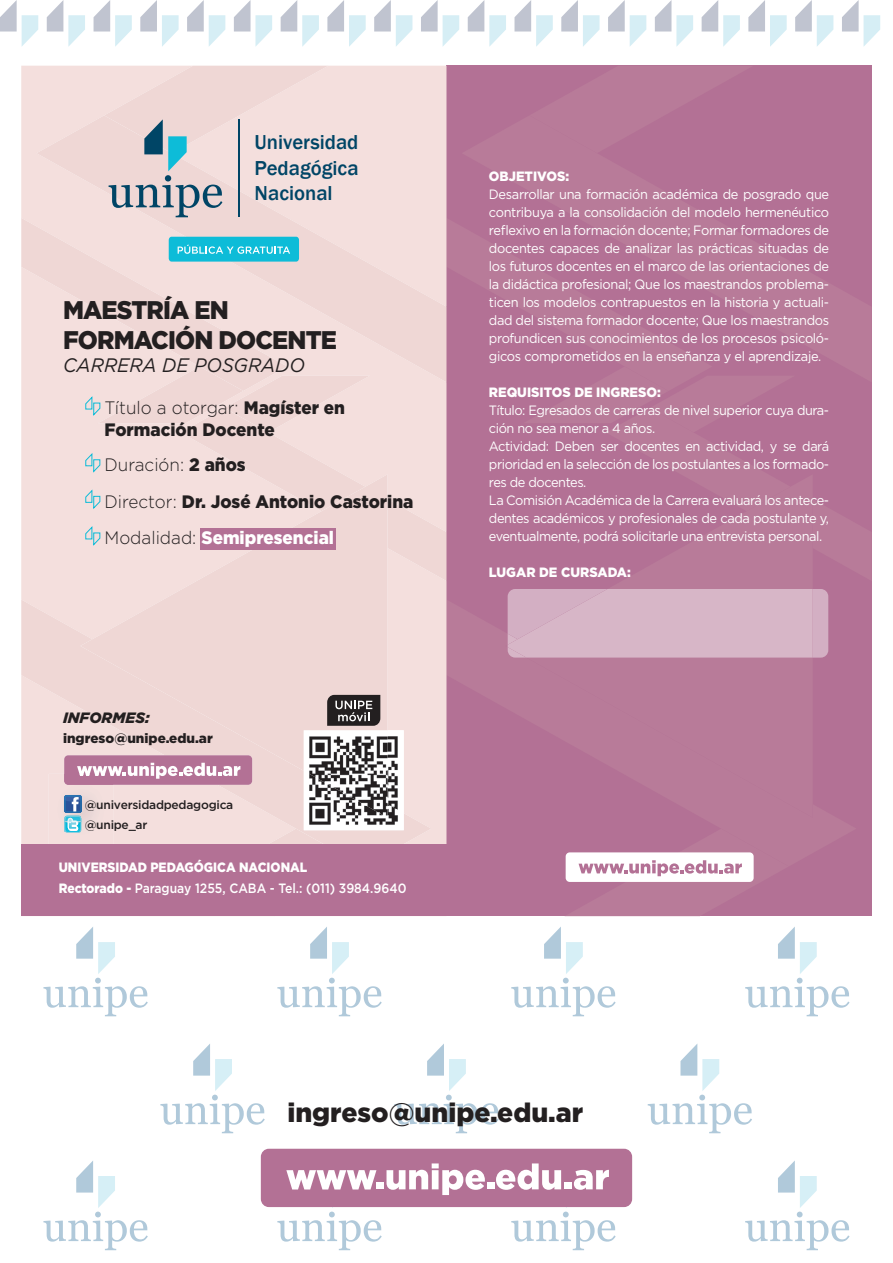
<style>
.page{position:relative;width:893px;height:1263px;background:#fff}
.page>*{position:absolute;margin:0;border:0;box-sizing:border-box;transform-origin:0 0}
.t1{font:900 26.7px "Gotham";color:#231f20}
.t2{font:900 25.5px/30px "Gotham";letter-spacing:-.035em;color:#231f20;scale:.95 1}
.t3{font:500 20.7px/25.7px "Franklin Gothic";color:#004566;text-align:justify}
.t4{font:italic 19.5px "Gotham";color:#231f20;scale:.95 1}
.t5{font:300 18px/36.6px "Gotham";color:#231f20;scale:.95 1}
.t6{font:900 18px/21.6px "Gotham";color:#231f20;scale:.95 1}
.t7{font:italic 900 15px "Gotham";color:#231f20}
.t8{font:13.5px/18px "Gotham";letter-spacing:-.035em;color:#fff;text-align:justify;scale:.95 1}
.t9{font:900 13.5px/21px "Gotham";color:#fff;scale:.9 1}
.t10{font:900 13.5px "Gotham";color:#fff;scale:.95 1}
.t11{font:900 13.5px "Gotham";color:#231f20}
.t12{font:500 12px/19.5px "Gotham";letter-spacing:-.02em;color:#231f20}
.s1{font-weight:300}
.s2{font-weight:900}
.s3{font-weight:900;color:#fff}
.s4{font-weight:500}
</style>
<div class="page">
<svg style="left:43px;top:927px;width:105px;height:89px"></svg>
<svg style="left:160px;top:1044px;width:105px;height:89px"></svg>
<svg style="left:394px;top:1044px;width:105px;height:89px"></svg>
<svg style="left:648px;top:1044px;width:104px;height:89px"></svg>
<svg style="left:277px;top:927px;width:105px;height:89px"></svg>
<svg style="left:511px;top:927px;width:105px;height:89px"></svg>
<svg style="left:745px;top:927px;width:104px;height:89px"></svg>
<svg style="left:43px;top:1161px;width:105px;height:89px"></svg>
<svg style="left:745px;top:1160px;width:104px;height:90px"></svg>
<div style="left:261px;top:1149px;width:371px;height:58px;background:#b37195;border-radius:8px"></div>
<svg style="left:277px;top:1163px;width:208px;height:87px"></svg>
<div style="left:487px;top:1182px;width:7px;height:7px;background:#fff"></div>
<svg style="left:496px;top:1163px;width:120px;height:87px"></svg>
<svg style="left:0;top:0;width:38px;height:46px"></svg>
<svg style="left:47px;top:0;width:38px;height:47px"></svg>
<svg style="left:94px;top:0;width:38px;height:47px"></svg>
<svg style="left:140px;top:0;width:39px;height:47px"></svg>
<svg style="left:187px;top:0;width:38px;height:46px"></svg>
<svg style="left:234px;top:0;width:38px;height:47px"></svg>
<svg style="left:281px;top:0;width:38px;height:47px"></svg>
<svg style="left:327px;top:0;width:39px;height:47px"></svg>
<svg style="left:374px;top:0;width:38px;height:46px"></svg>
<svg style="left:421px;top:0;width:38px;height:46px"></svg>
<svg style="left:468px;top:0;width:38px;height:47px"></svg>
<svg style="left:514px;top:0;width:39px;height:47px"></svg>
<svg style="left:561px;top:0;width:39px;height:46px"></svg>
<svg style="left:608px;top:0;width:38px;height:46px"></svg>
<svg style="left:655px;top:0;width:38px;height:47px"></svg>
<svg style="left:702px;top:0;width:38px;height:47px"></svg>
<svg style="left:748px;top:0;width:39px;height:47px"></svg>
<svg style="left:795px;top:0;width:38px;height:46px"></svg>
<svg style="left:842px;top:0;width:38px;height:46px"></svg>
<div style="left:446px;top:66px;width:426px;height:850px;background:#b37195"></div>
<svg style="left:565px;top:852px;width:189px;height:30px;background:#efe1e9"></svg>
<div style="left:508px;top:589px;width:320px;height:69px;background:#d7b6c7"></div>
<div style="left:21px;top:66px;width:425px;height:778px;background:#f4dfdd"></div>
<div style="left:21px;top:599px;width:410px;height:245px;background:#f4dfdd"></div>
<div style="left:387px;top:499px;width:59px;height:82px;background:#efd7d5"></div>
<div style="left:80px;top:474px;width:307px;height:297px;background:#efd7d5"></div>
<div style="left:36px;top:115px;width:410px;height:267px;background:#f4dfdd"></div>
<div style="left:21px;top:218px;width:266px;height:173px;background:#f4dfdd"></div>
<div style="left:64px;top:755px;width:188px;height:30px;background:#b37195;border-radius:4px"></div>
<img style="left:387px;top:730px;width:17px;height:70px">
<img style="left:304px;top:774px;width:5px;height:26px">
<img style="left:304px;top:800px;width:100px;height:30px">
<img style="left:304px;top:730px;width:83px;height:44px">
<img style="left:309px;top:774px;width:78px;height:44px">
<svg style="left:327px;top:695px;width:53px;height:31px;background:#484445"></svg>
<img style="left:49px;top:774px;width:64px;height:70px">
<img style="left:64px;top:774px;width:49px;height:11px">
<svg style="left:77px;top:763px;width:163px;height:16px"></svg>
<svg style="left:64px;top:795px;width:18px;height:38px"></svg>
<div style="left:169px;top:237px;width:130px;height:25px;background:#0dbcd8;border-radius:3px"></div>
<svg style="left:178px;top:244px;width:112px;height:10px"></svg>
<div style="left:21px;top:844px;width:425px;height:72px;background:#b37195"></div>
<svg style="left:104px;top:66px;width:224px;height:151px;background:#e2d3d3"></svg>
<hr style="left:238px;top:120px;width:2px;height:97px;background:#004566">
<div style="left:84px;top:366px;width:286px;height:145px;background:#f4dfdd"></div>
<svg style="left:84px;top:525px;width:17px;height:22px"></svg>
<div style="left:200px;top:528px;width:135px;height:22px;background:#b37195"></div>
<h3 class="t3" style="left:255px;top:130px;width:105px">Universidad Pedagógica Nacional</h3>
<h2 class="t2" style="left:63px;top:294px;width:290px">MAESTRÍA EN<br>FORMACIÓN DOCENTE</h2>
<h3 class="t4" style="left:63px;top:353px;width:256px">CARRERA DE POSGRADO</h3>
<h3 class="t6" style="left:105px;top:397px;width:255px"><span class="s1">Título a otorgar:</span> Magíster en<br>Formación Docente</h3>
<h3 class="t5" style="left:105px;top:446px;width:327px">Duración: <span class="s2">2 años<br></span>Director: <span class="s2">Dr. José Antonio Castorina<br></span>Modalidad: <span class="s3">Semipresencial</span></h3>
<p class="t7" style="left:63px;top:708px;width:88px">INFORMES:</p>
<p class="t11" style="left:63px;top:729px;width:151px">ingreso@unipe.edu.ar</p>
<p class="t12" style="left:85px;top:795px;width:150px">@universidadpedagogica @unipe_ar</p>
<p class="t9" style="left:59px;top:857px;width:388px">UNIVERSIDAD PEDAGÓGICA NACIONAL<br>Rectorado - <span class="s4">Paraguay 1255, CABA - Tel.: (011) 3984.9640</span></p>
<p class="t10" style="left:489px;top:167px;width:86px">OBJETIVOS:</p>
<p class="t8" style="left:489px;top:185px;width:360px">Desarrollar una formación académica de posgrado que contribuya a la consolidación del modelo hermenéutico reflexivo en la formación docente; Formar formadores de docentes capaces de analizar las prácticas situadas de los futuros docentes en el marco de las orientaciones de la didáctica profesional; Que los maestrandos problema&shy;ticen los modelos contrapuestos en la historia y actuali&shy;dad del sistema formador docente; Que los maestrandos profundicen sus conocimientos de los procesos psicoló&shy;gicos comprometidos en la enseñanza y el aprendizaje.</p>
<p class="t10" style="left:489px;top:383px;width:183px">REQUISITOS DE INGRESO:</p>
<p class="t8" style="left:489px;top:401px;width:360px;text-align:left">Título: Egresados de carreras de nivel superior cuya dura&shy;ción no sea menor a 4 años.<br>Actividad: Deben ser docentes en actividad, y se dará prioridad en la selección de los postulantes a los formado&shy;res de docentes.<br>La Comisión Académica de la Carrera evaluará los antece&shy;dentes académicos y profesionales de cada postulante y, eventualmente, podrá solicitarle una entrevista personal.</p>
<p class="t10" style="left:489px;top:563px;width:151px">LUGAR DE CURSADA:</p>
<h1 class="t1" style="left:287px;top:1094px;width:297px">ingreso@unipe.edu.ar</h1>
</div>
